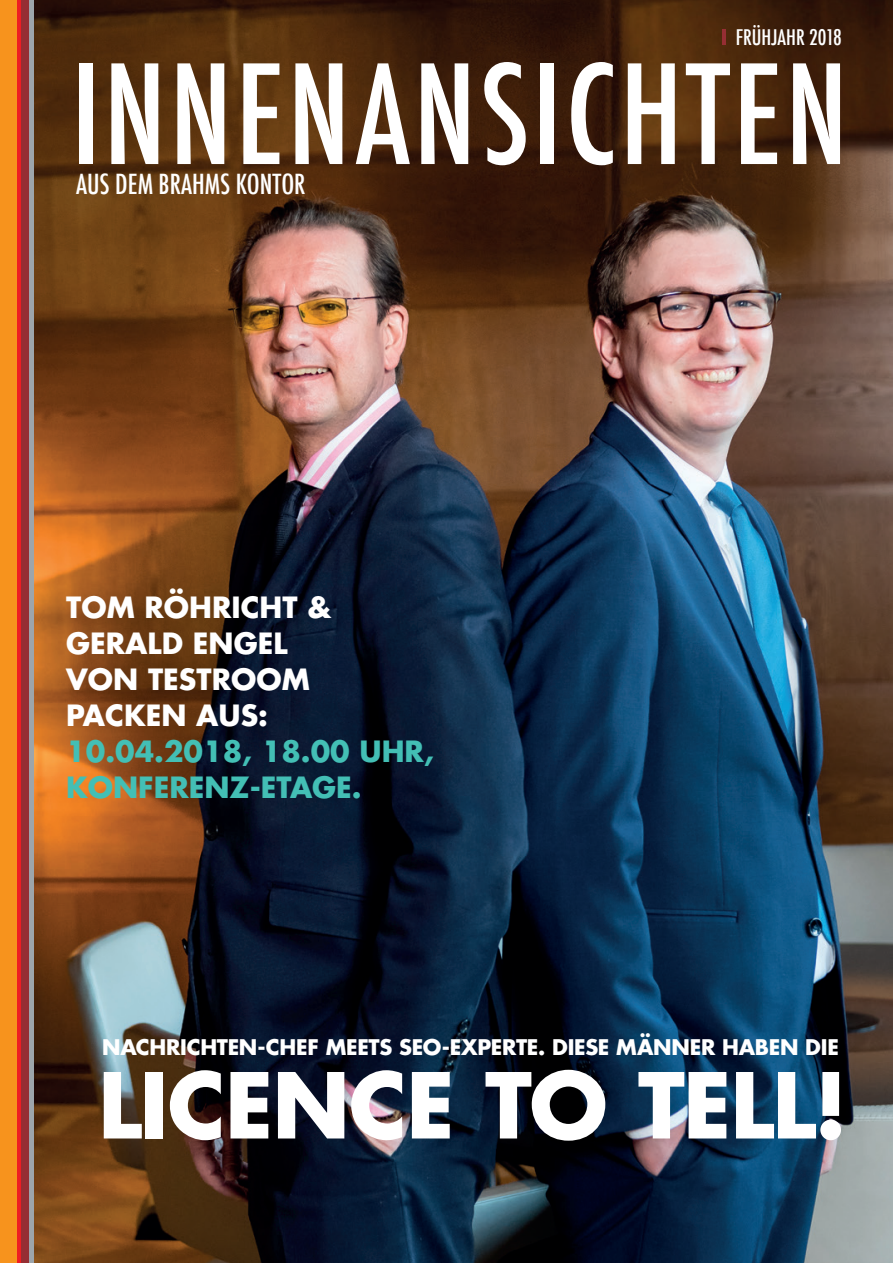
<style>
.page{position:relative;width:893px;height:1263px;background:#fff}
.page>*{position:absolute;margin:0;border:0;box-sizing:border-box;transform-origin:0 0}
.t1{font:500 condensed 133.5px "Futura";letter-spacing:.025em;color:#fff}
.t2{font:700 88.2px "Futura";letter-spacing:-.01em;color:#fff}
.t3{font:700 28.5px/36px "Futura";color:#fff}
.t4{font:700 28.5px/36px "Futura";color:#43bfb5}
.t5{font:500 condensed 27px "Futura";color:#fff}
.t6{font:700 21px "Futura";letter-spacing:-.01em;color:#fff}
.t7{font:500 condensed 21px "Futura";color:#fff}
</style>
<div class="page">
<img style="left:34px;top:0;width:859px;height:1263px">
<hr style="left:722px;top:29px;width:3px;height:16px;background:#962e33">
<div style="left:0;top:0;width:17px;height:1263px;background:#f7931d"></div>
<hr style="left:17px;top:0;width:4px;height:1263px;background:#ee1d23">
<div style="left:21px;top:0;width:9px;height:1263px;background:#962e33"></div>
<hr style="left:30px;top:0;width:4px;height:1263px;background:#9da5ab">
<p class="t7" style="left:736px;top:23px;width:107px">FRÜHJAHR 2018</p>
<h1 class="t1" style="left:71px;top:29px;width:778px">INNENANSICHTEN</h1>
<p class="t5" style="left:76px;top:166px;width:231px">AUS DEM BRAHMS KONTOR</p>
<h3 class="t3" style="left:66px;top:589px;width:267px">TOM RÖHRICHT &amp;<br>GERALD ENGEL<br>VON TESTROOM<br>PACKEN AUS:</h3>
<h3 class="t4" style="left:66px;top:733px;width:369px">10.04.2018, 18.00 UHR,<br>KONFERENZ-ETAGE.</h3>
<p class="t6" style="left:102px;top:1032px;width:738px">NACHRICHTEN-CHEF MEETS SEO-EXPERTE. DIESE MÄNNER HABEN DIE</p>
<h2 class="t2" style="left:98px;top:1044px;width:751px">LICENCE TO TELL!</h2>
</div>
